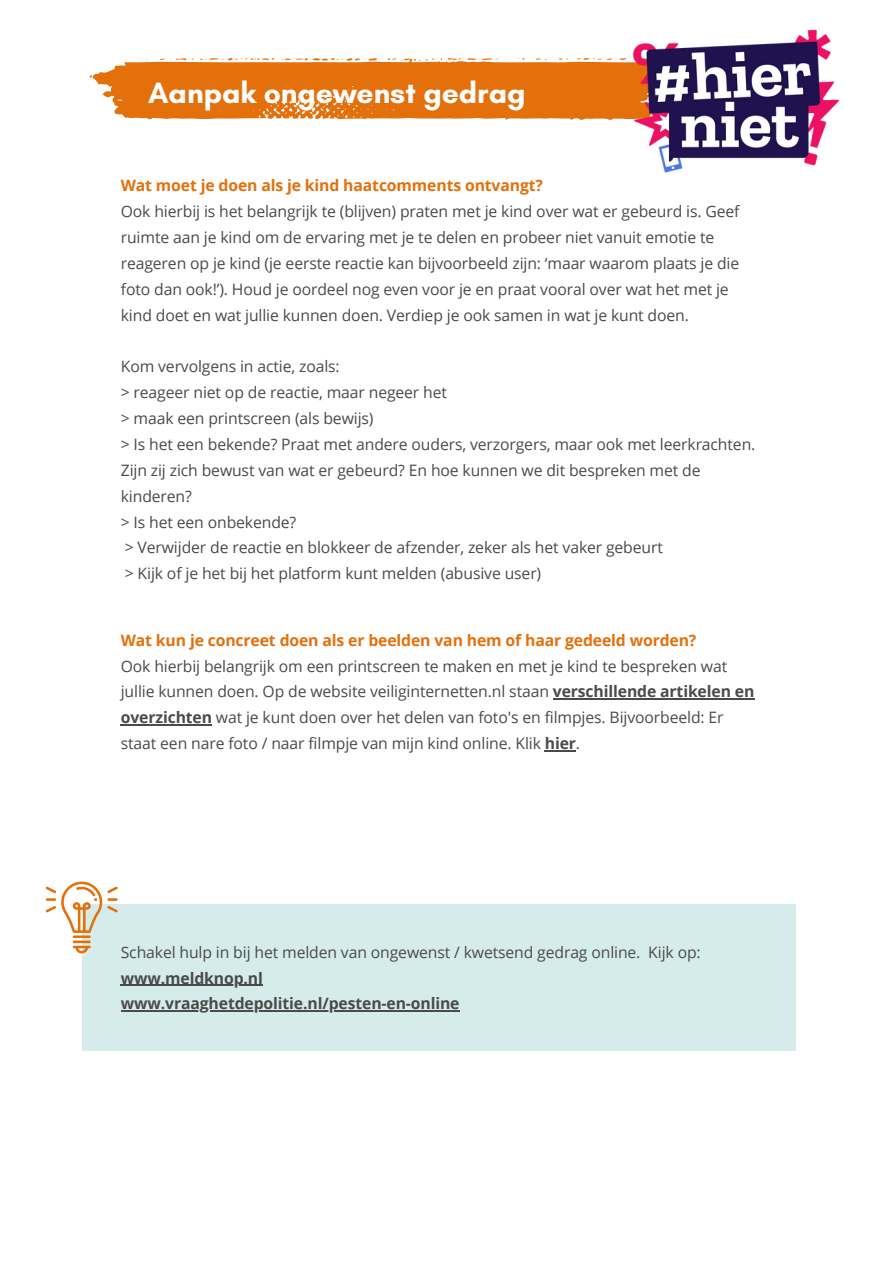
<style>
.page{position:relative;width:893px;height:1264px;background:#fff}
.page>*{position:absolute;margin:0;border:0;box-sizing:border-box;transform-origin:0 0}
.t1{font:700 30px "Glacial Indifference";color:#fff}
.t2{font:15.75px/25.8px "Open Sans";letter-spacing:-.01em;color:#4a4a49}
.t3{font:700 15.75px "Open Sans";letter-spacing:-.01em;color:#e4700b}
.t4{font:700 15.75px "Open Sans";letter-spacing:-.01em;color:#4a4a49}
.s1{font-weight:700}
</style>
<div class="page">
<div style="left:82px;top:904px;width:713px;height:146px;background:#d5eceb"></div>
<hr style="left:553px;top:698px;width:201px;height:1px;background:#4a4a49">
<hr style="left:121px;top:724px;width:91px;height:1px;background:#4a4a49">
<hr style="left:545px;top:750px;width:31px;height:1px;background:#4a4a49">
<hr style="left:121px;top:984px;width:142px;height:1px;background:#4a4a49">
<hr style="left:121px;top:1010px;width:338px;height:1px;background:#4a4a49">
<svg style="left:90px;top:57px;width:535px;height:63px;background:#e7832c"></svg>
<img style="left:625px;top:29px;width:215px;height:144px">
<hr style="left:73px;top:935px;width:18px;height:3px;background:#e4700b">
<hr style="left:73px;top:940px;width:18px;height:3px;background:#e4700b">
<svg style="left:73px;top:945px;width:18px;height:8px"></svg>
<svg style="left:46px;top:881px;width:72px;height:51px"></svg>
<p class="t1" style="left:148px;top:74px;width:379px">Aanpak ongewenst gedrag</p>
<p class="t3" style="left:121px;top:174px;width:423px">Wat moet je doen als je kind haatcomments ontvangt?</p>
<p class="t2" style="left:121px;top:198px;width:620px">Ook hierbij is het belangrijk te (blijven) praten met je kind over wat er gebeurd is. Geef ruimte aan je kind om de ervaring met je te delen en probeer niet vanuit emotie te reageren op je kind (je eerste reactie kan bijvoorbeeld zijn: ‘maar waarom plaats je die foto dan ook!’). Houd je oordeel nog even voor je en praat vooral over wat het met je kind doet en wat jullie kunnen doen. Verdiep je ook samen in wat je kunt doen.</p>
<p class="t2" style="left:121px;top:353px;width:220px">Kom vervolgens in actie, zoals:</p>
<p class="t2" style="left:121px;top:379px;width:328px">&gt; reageer niet op de reactie, maar negeer het</p>
<p class="t2" style="left:121px;top:405px;width:254px">&gt; maak een printscreen (als bewijs)</p>
<p class="t2" style="left:121px;top:431px;width:636px">&gt; Is het een bekende? Praat met andere ouders, verzorgers, maar ook met leerkrachten.<br>Zijn zij zich bewust van wat er gebeurd? En hoe kunnen we dit bespreken met de kinderen?</p>
<p class="t2" style="left:121px;top:508px;width:177px">&gt; Is het een onbekende?</p>
<p class="t2" style="left:125px;top:534px;width:539px">&gt; Verwijder de reactie en blokkeer de afzender, zeker als het vaker gebeurt</p>
<p class="t2" style="left:125px;top:560px;width:418px">&gt; Kijk of je het bij het platform kunt melden (abusive user)</p>
<p class="t3" style="left:121px;top:629px;width:577px">Wat kun je concreet doen als er beelden van hem of haar gedeeld worden?</p>
<p class="t2" style="left:121px;top:652px;width:635px">Ook hierbij belangrijk om een printscreen te maken en met je kind te bespreken wat jullie kunnen doen. Op de website veiliginternetten.nl staan <span class="s1">verschillende artikelen en overzichten</span> wat je kunt doen over het delen van foto's en filmpjes. Bijvoorbeeld: Er staat een nare foto / naar filmpje van mijn kind online. Klik <span class="s1">hier</span>.</p>
<p class="t2" style="left:121px;top:938px;width:581px">Schakel hulp in bij het melden van ongewenst / kwetsend gedrag online. Kijk op:</p>
<p class="t4" style="left:121px;top:966px;width:144px">www.meldknop.nl</p>
<p class="t4" style="left:121px;top:992px;width:340px">www.vraaghetdepolitie.nl/pesten-en-online</p>
</div>
